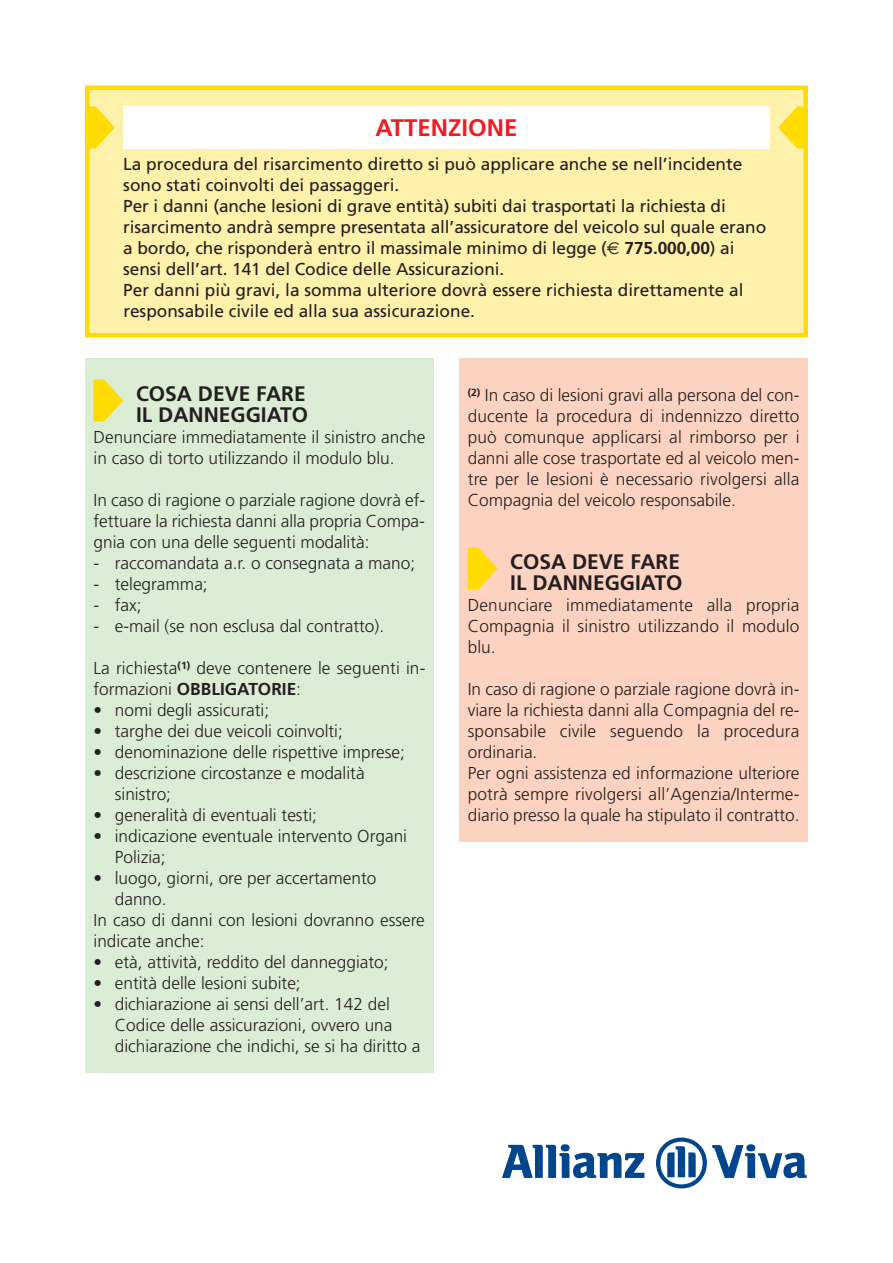
<style>
.page{position:relative;width:893px;height:1263px;background:#fff}
.page>*{position:absolute;margin:0;border:0;box-sizing:border-box;transform-origin:0 0}
.t1{font:700 24px "Frutiger";color:#ee1d23}
.t2{font:700 21px/21px "Frutiger";color:#231f20}
.t3{font:300 17.25px/21px "Frutiger";color:#231f20}
.t4{font:17.25px/21px "Frutiger";letter-spacing:-.005em;color:#231f20}
.s1{font-family:"Euro Sans"}
.s2{font-weight:700}
</style>
<div class="page">
<svg style="left:502px;top:1144px;width:142px;height:34px"></svg>
<svg style="left:656px;top:1137px;width:151px;height:51px"></svg>
<div style="left:459px;top:358px;width:349px;height:483px;background:#fcd2c0"></div>
<div style="left:85px;top:358px;width:349px;height:714px;background:#dbecd4"></div>
<div style="left:87px;top:88px;width:719px;height:247px;background:#fff0ab"></div>
<div style="left:85px;top:85px;width:723px;height:252px;border:4px solid #ffdc01"></div>
<svg style="left:85px;top:106px;width:30px;height:42px"></svg>
<svg style="left:778px;top:106px;width:30px;height:42px"></svg>
<div style="left:123px;top:106px;width:647px;height:42px;background:#fff"></div>
<svg style="left:94px;top:379px;width:29px;height:42px"></svg>
<svg style="left:468px;top:547px;width:30px;height:42px"></svg>
<h1 class="t1" style="left:375px;top:118px;width:144px">ATTENZIONE</h1>
<p class="t4" style="left:123px;top:154px;width:644px">La procedura del risarcimento diretto si può applicare anche se nell’incidente sono stati coinvolti dei passaggeri.<br>Per i danni (anche lesioni di grave entità) subiti dai trasportati la richiesta di risarcimento andrà sempre presentata all’assicuratore del veicolo sul quale erano a bordo, che risponderà entro il massimale minimo di legge (<span class="s1">€</span> <span class="s2">775.000,00</span>) ai sensi dell’art. 141 del Codice delle Assicurazioni.<br>Per danni più gravi, la somma ulteriore dovrà essere richiesta direttamente al responsabile civile ed alla sua assicurazione.</p>
<p class="t2" style="left:136px;top:384px;width:174px">COSA DEVE FARE<br>IL DANNEGGIATO</p>
<p class="t3" style="left:94px;top:427px;width:333px">Denunciare immediatamente il sinistro anche in caso di torto utilizzando il modulo blu.</p>
<p class="t3" style="left:94px;top:490px;width:333px;text-align:justify">In caso di ragione o parziale ragione dovrà ef&shy;fettuare la richiesta danni alla propria Compa&shy;gnia con una delle seguenti modalità:</p>
<p class="t3" style="left:94px;top:553px;width:323px">- raccomandata a.r. o consegnata a mano;</p>
<p class="t3" style="left:94px;top:574px;width:116px">- telegramma;</p>
<p class="t3" style="left:94px;top:595px;width:50px">- fax;</p>
<p class="t3" style="left:94px;top:616px;width:292px">- e-mail (se non esclusa dal contratto).</p>
<p class="t3" style="left:94px;top:658px;width:333px">La richiesta<sup>(1)</sup> deve contenere le seguenti in&shy;formazioni <span class="s2">OBBLIGATORIE</span>:</p>
<p class="t3" style="left:94px;top:700px;width:177px">• nomi degli assicurati;</p>
<p class="t3" style="left:94px;top:721px;width:251px">• targhe dei due veicoli coinvolti;</p>
<p class="t3" style="left:94px;top:742px;width:313px">• denominazione delle rispettive imprese;</p>
<p class="t3" style="left:115px;top:763px;width:251px;text-indent:-21px">• descrizione circostanze e modalità sinistro;</p>
<p class="t3" style="left:94px;top:805px;width:225px">• generalità di eventuali testi;</p>
<p class="t3" style="left:115px;top:826px;width:294px;text-indent:-21px">• indicazione eventuale intervento Organi<br>Polizia;</p>
<p class="t3" style="left:94px;top:868px;width:284px">• luogo, giorni, ore per accertamento</p>
<p class="t3" style="left:115px;top:889px;width:53px">danno.</p>
<p class="t3" style="left:94px;top:910px;width:333px">In caso di danni con lesioni dovranno essere</p>
<p class="t3" style="left:94px;top:931px;width:113px">indicate anche:</p>
<p class="t3" style="left:94px;top:952px;width:297px">• età, attività, reddito del danneggiato;</p>
<p class="t3" style="left:94px;top:973px;width:209px">• entità delle lesioni subite;</p>
<p class="t3" style="left:115px;top:994px;width:307px;text-indent:-21px">• dichiarazione ai sensi dell’art. 142 del<br>Codice delle assicurazioni, ovvero una dichiarazione che indichi, se si ha diritto a</p>
<p class="t3" style="left:468px;top:385px;width:333px;text-align:justify"><sup>(2)</sup> In caso di lesioni gravi alla persona del con&shy;ducente la procedura di indennizzo diretto può comunque applicarsi al rimborso per i danni alle cose trasportate ed al veicolo men&shy;tre per le lesioni è necessario rivolgersi alla Compagnia del veicolo responsabile.</p>
<p class="t2" style="left:510px;top:552px;width:174px">COSA DEVE FARE<br>IL DANNEGGIATO</p>
<p class="t3" style="left:468px;top:595px;width:333px;text-align:justify">Denunciare immediatamente alla propria Compagnia il sinistro utilizzando il modulo blu.</p>
<p class="t3" style="left:468px;top:679px;width:333px">In caso di ragione o parziale ragione dovrà in&shy;viare la richiesta danni alla Compagnia del re&shy;sponsabile civile seguendo la procedura ordinaria.<br>Per ogni assistenza ed informazione ulteriore potrà sempre rivolgersi all’Agenzia/Interme&shy;diario presso la quale ha stipulato il contratto.</p>
</div>
